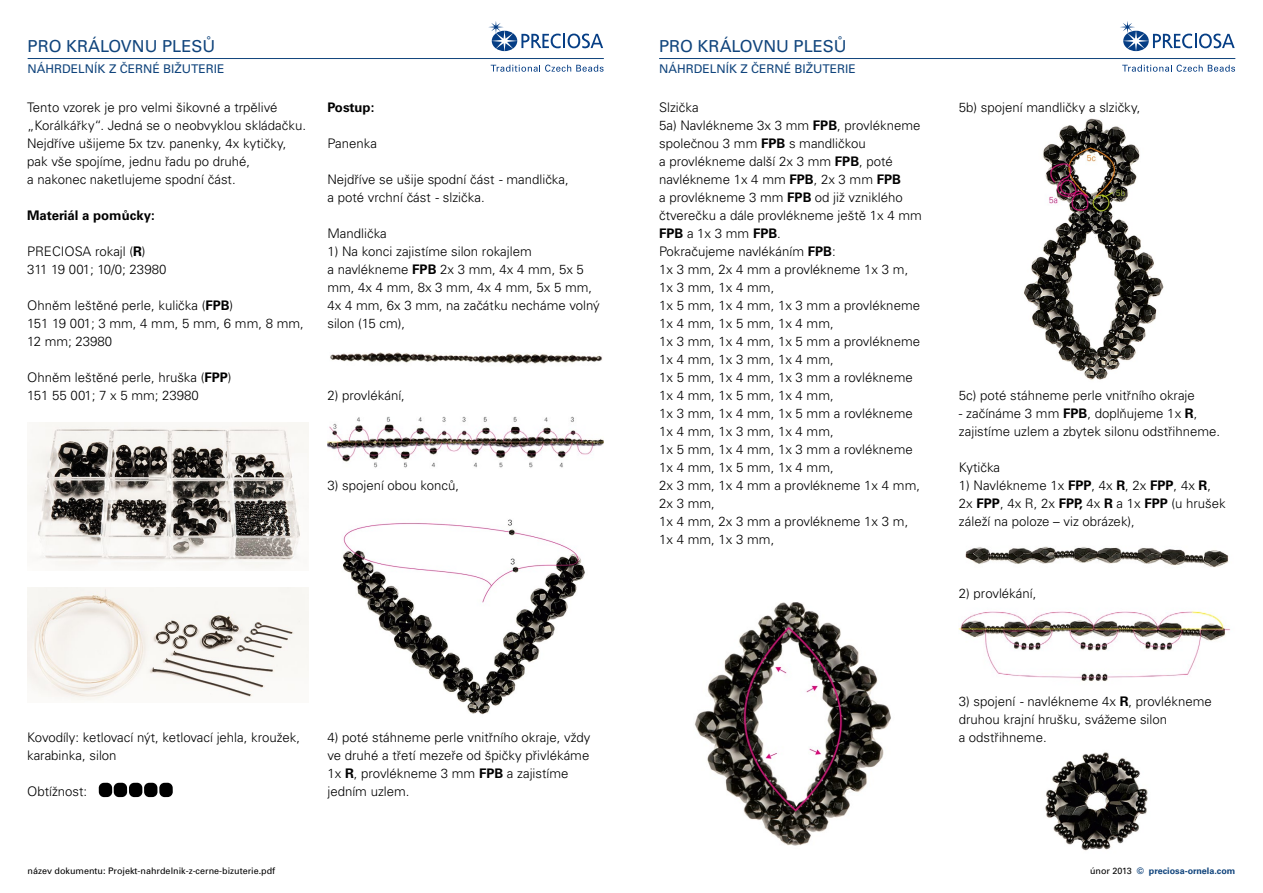
<style>
.page{position:relative;width:1263px;height:893px;background:#fff}
.page>*{position:absolute;margin:0;border:0;box-sizing:border-box;transform-origin:0 0}
.t1{font:16.5px "Univers LTCYR 55 Roman";color:#10447c}
.t2{font:300 13.2px/18px "Univers LTCYR 45";color:#000}
.t3{font:700 13.2px "Univers LTCYR 65";color:#000}
.t4{font:12px "Univers LTCYR 55 Roman";color:#10447c}
.t5{font:9px "Univers CE";color:#000}
.t6{font:700 9px "Univers LTCYR 65";color:#10447c}
.s1{font-family:"Univers LTCYR 65";font-weight:700}
.s2{font-family:"Univers LTCYR 55 Roman";font-weight:400;color:#000}
</style>
<div class="page">
<hr style="left:28px;top:58px;width:576px;height:1px;background:#10447c">
<hr style="left:659px;top:58px;width:576px;height:1px;background:#10447c">
<svg style="left:491px;top:65px;width:113px;height:7px"></svg>
<svg style="left:488px;top:21px;width:115px;height:30px"></svg>
<svg style="left:1122px;top:65px;width:113px;height:7px"></svg>
<svg style="left:1120px;top:21px;width:115px;height:30px"></svg>
<img style="left:28px;top:422px;width:280px;height:147px">
<img style="left:28px;top:587px;width:280px;height:113px">
<div style="left:99px;top:783px;width:13px;height:14px;background:#000;border-radius:5px"></div>
<div style="left:114px;top:783px;width:13px;height:14px;background:#000;border-radius:5px"></div>
<div style="left:129px;top:783px;width:13px;height:14px;background:#000;border-radius:5px"></div>
<div style="left:144px;top:783px;width:14px;height:14px;background:#000;border-radius:5px"></div>
<div style="left:159px;top:783px;width:14px;height:14px;background:#000;border-radius:5px"></div>
<img style="left:330px;top:352px;width:272px;height:12px">
<img style="left:327px;top:416px;width:277px;height:52px">
<img style="left:343px;top:519px;width:242px;height:196px">
<img style="left:694px;top:602px;width:197px;height:244px">
<img style="left:965px;top:546px;width:264px;height:22px">
<img style="left:959px;top:611px;width:271px;height:70px">
<img style="left:1045px;top:752px;width:103px;height:99px">
<img style="left:1024px;top:118px;width:140px;height:262px">
<p class="t1" style="left:28px;top:35px;width:189px">PRO KRÁLOVNU PLESŮ</p>
<p class="t1" style="left:659px;top:35px;width:189px">PRO KRÁLOVNU PLESŮ</p>
<p class="t4" style="left:28px;top:60px;width:198px">NÁHRDELNÍK Z ČERNÉ BIŽUTERIE</p>
<p class="t4" style="left:659px;top:60px;width:198px">NÁHRDELNÍK Z ČERNÉ BIŽUTERIE</p>
<p class="t2" style="left:27px;top:98px;width:280px">Tento vzorek je pro velmi šikovné a trpělivé „Korálkářky“. Jedná se o neobvyklou skládačku.<br>Nejdříve ušijeme 5x tzv. panenky, 4x kytičky, pak vše spojíme, jednu řadu po druhé,<br>a nakonec naketlujeme spodní část.</p>
<p class="t3" style="left:27px;top:206px;width:129px">Materiál a pomůcky:</p>
<p class="t2" style="left:27px;top:242px;width:141px">PRECIOSA rokajl (<span class="s1">R</span>)<br>311 19 001; 10/0; 23980</p>
<p class="t2" style="left:27px;top:296px;width:278px">Ohněm leštěné perle, kulička (<span class="s1">FPB</span>)<br>151 19 001; 3 mm, 4 mm, 5 mm, 6 mm, 8 mm,<br>12 mm; 23980</p>
<p class="t2" style="left:27px;top:368px;width:206px">Ohněm leštěné perle, hruška (<span class="s1">FPP</span>)<br>151 55 001; 7 x 5 mm; 23980</p>
<p class="t3" style="left:327px;top:98px;width:48px">Postup:</p>
<p class="t2" style="left:327px;top:134px;width:51px">Panenka</p>
<p class="t2" style="left:327px;top:170px;width:243px">Nejdříve se ušije spodní část - mandlička, a poté vrchní část - slzička.</p>
<p class="t2" style="left:327px;top:224px;width:61px">Mandlička</p>
<p class="t2" style="left:327px;top:242px;width:274px">1) Na konci zajistíme silon rokajlem<br>a navlékneme <span class="s1">FPB</span> 2x 3 mm, 4x 4 mm, 5x 5 mm, 4x 4 mm, 8x 3 mm, 4x 4 mm, 5x 5 mm,<br>4x 4 mm, 6x 3 mm, na začátku necháme volný silon (15 cm),</p>
<p class="t2" style="left:327px;top:386px;width:79px">2) provlékání,</p>
<p class="t2" style="left:327px;top:476px;width:133px">3) spojení obou konců,</p>
<p class="t2" style="left:659px;top:98px;width:264px">Slzička<br>5a) Navlékneme 3x 3 mm <span class="s1">FPB</span>, provlékneme společnou 3 mm <span class="s1">FPB</span> s mandličkou<br>a provlékneme další 2x 3 mm <span class="s1">FPB</span>, poté navlékneme 1x 4 mm <span class="s1">FPB</span>, 2x 3 mm <span class="s1">FPB<br></span>a provlékneme 3 mm <span class="s1">FPB</span> od již vzniklého čtverečku a dále provlékneme ještě 1x 4 mm<br><span class="s1">FPB</span> a 1x 3 mm <span class="s1">FPB</span>.<br>Pokračujeme navlékáním <span class="s1">FPB</span>:<br>1x 3 mm, 2x 4 mm a provlékneme 1x 3 m,<br>1x 3 mm, 1x 4 mm,<br>1x 5 mm, 1x 4 mm, 1x 3 mm a provlékneme<br>1x 4 mm, 1x 5 mm, 1x 4 mm,<br>1x 3 mm, 1x 4 mm, 1x 5 mm a provlékneme<br>1x 4 mm, 1x 3 mm, 1x 4 mm,<br>1x 5 mm, 1x 4 mm, 1x 3 mm a rovlékneme<br>1x 4 mm, 1x 5 mm, 1x 4 mm,<br>1x 3 mm, 1x 4 mm, 1x 5 mm a rovlékneme<br>1x 4 mm, 1x 3 mm, 1x 4 mm,<br>1x 5 mm, 1x 4 mm, 1x 3 mm a rovlékneme<br>1x 4 mm, 1x 5 mm, 1x 4 mm,<br>2x 3 mm, 1x 4 mm a provlékneme 1x 4 mm,<br>2x 3 mm,<br>1x 4 mm, 2x 3 mm a provlékneme 1x 3 m,<br>1x 4 mm, 1x 3 mm,</p>
<p class="t2" style="left:959px;top:98px;width:183px">5b) spojení mandličky a slzičky,</p>
<p class="t2" style="left:959px;top:386px;width:237px">5c) poté stáhneme perle vnitřního okraje</p>
<p class="t2" style="left:959px;top:404px;width:263px">- začínáme 3 mm <span class="s1">FPB</span>, doplňujeme 1x <span class="s1">R</span>, zajistíme uzlem a zbytek silonu odstřihneme.</p>
<p class="t2" style="left:959px;top:458px;width:43px">Kytička</p>
<p class="t2" style="left:959px;top:476px;width:268px">1) Navlékneme 1x <span class="s1">FPP</span>, 4x <span class="s1">R</span>, 2x <span class="s1">FPP</span>, 4x <span class="s1">R</span>,<br>2x <span class="s1">FPP</span>, 4x R, 2x <span class="s1">FPP,</span> 4x <span class="s1">R</span> a 1x <span class="s1">FPP</span> (u hrušek záleží na poloze – viz obrázek),</p>
<p class="t2" style="left:959px;top:584px;width:79px">2) provlékání,</p>
<p class="t2" style="left:27px;top:728px;width:274px">Kovodíly: ketlovací nýt, ketlovací jehla, kroužek, karabinka, silon</p>
<p class="t2" style="left:27px;top:782px;width:62px">Obtížnost:</p>
<p class="t2" style="left:327px;top:728px;width:265px">4) poté stáhneme perle vnitřního okraje, vždy ve druhé a třetí mezeře od špičky přivlékáme 1x <span class="s1">R</span>, provlékneme 3 mm <span class="s1">FPB</span> a zajistíme jedním uzlem.</p>
<p class="t2" style="left:959px;top:692px;width:254px">3) spojení - navlékneme 4x <span class="s1">R</span>, provlékneme druhou krajní hrušku, svážeme silon<br>a odstřihneme.</p>
<p class="t5" style="left:28px;top:866px;width:249px">název dokumentu: Projekt-nahrdelnik-z-cerne-bizuterie.pdf</p>
<p class="t6" style="left:1090px;top:865px;width:147px"><span class="s2">únor 2013</span> © preciosa-ornela.com</p>
</div>
